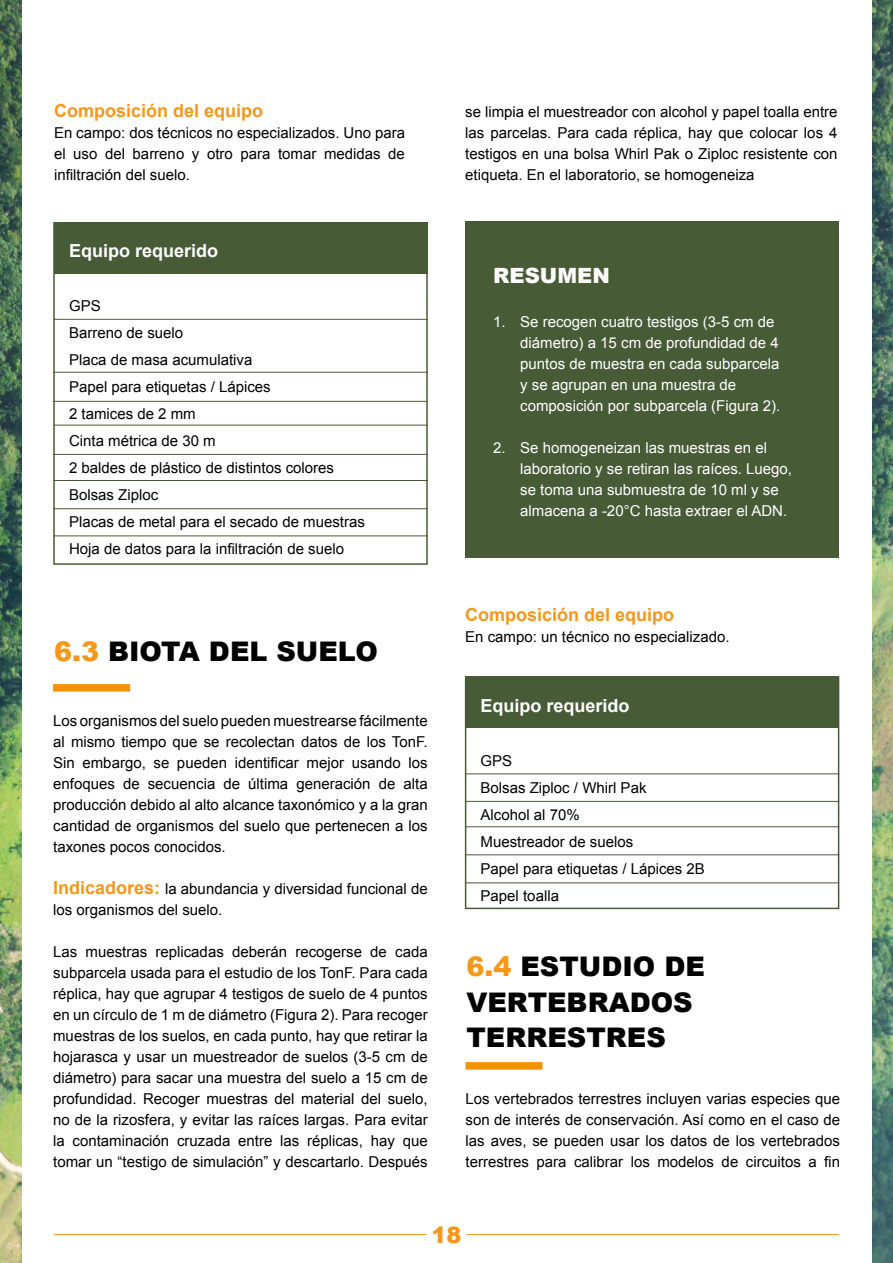
<style>
.page{position:relative;width:893px;height:1263px;background:#fff}
.page>*{position:absolute;margin:0;border:0;box-sizing:border-box;transform-origin:0 0}
.Headline{font:900 27px/35.2px "Arial";color:#000}
.t1{font:900 22.5px "Arial";color:#f4971b}
.Headline-2{font:900 21px "Arial";color:#fff}
.Body_Text{font:700 18px "Arial";color:#f4971b}
.Body_Text-2{font:700 18px "Arial";color:#fff}
.Body_Text-3{font:15px/21px "Arial";color:#000;text-align:justify}
.t2{font:15px/21px "Arial";color:#fff}
.s1{color:#f4971b}
.s2{font-weight:700;font-size:18px;color:#f4971b}
</style>
<div class="page">
<hr style="left:54px;top:1234px;width:372px;height:1px;background:#f4971b">
<hr style="left:467px;top:1234px;width:372px;height:1px;background:#f4971b">
<img style="left:0;top:0;width:22px;height:1263px">
<img style="left:873px;top:0;width:20px;height:1263px">
<div style="left:53px;top:222px;width:375px;height:343px;border:2px solid #485b37"></div>
<div style="left:465px;top:676px;width:374px;height:233px;border:2px solid #485b37"></div>
<div style="left:54px;top:222px;width:373px;height:52px;background:#485b37"></div>
<div style="left:465px;top:676px;width:374px;height:52px;background:#485b37"></div>
<hr style="left:53px;top:319px;width:375px;height:1px;background:#485b37">
<hr style="left:465px;top:774px;width:374px;height:1px;background:#485b37">
<hr style="left:53px;top:372px;width:375px;height:1px;background:#485b37">
<hr style="left:465px;top:826px;width:374px;height:1px;background:#485b37">
<hr style="left:465px;top:801px;width:374px;height:1px;background:#485b37">
<hr style="left:53px;top:401px;width:375px;height:1px;background:#485b37">
<hr style="left:465px;top:854px;width:374px;height:1px;background:#485b37">
<hr style="left:53px;top:425px;width:375px;height:1px;background:#485b37">
<hr style="left:465px;top:883px;width:374px;height:1px;background:#485b37">
<hr style="left:53px;top:454px;width:375px;height:1px;background:#485b37">
<hr style="left:53px;top:480px;width:375px;height:1px;background:#485b37">
<hr style="left:53px;top:508px;width:375px;height:1px;background:#485b37">
<hr style="left:53px;top:536px;width:375px;height:1px;background:#485b37">
<div style="left:53px;top:684px;width:77px;height:8px;background:#f39204"></div>
<div style="left:465px;top:221px;width:374px;height:337px;background:#485b37"></div>
<div style="left:466px;top:1062px;width:76px;height:8px;background:#f39204"></div>
<p class="Body_Text" style="left:54px;top:99px;width:211px">Composición del equipo</p>
<p class="Body_Text-3" style="left:54px;top:122px;width:352px">En campo: dos técnicos no especializados. Uno para el uso del barreno y otro para tomar medidas de infiltración del suelo.</p>
<p class="Body_Text-2" style="left:69px;top:239px;width:151px">Equipo requerido</p>
<p class="Body_Text-3" style="left:69px;top:296px;width:33px">GPS</p>
<p class="Body_Text-3" style="left:69px;top:323px;width:116px">Barreno de suelo</p>
<p class="Body_Text-3" style="left:69px;top:350px;width:185px">Placa de masa acumulativa</p>
<p class="Body_Text-3" style="left:69px;top:377px;width:203px">Papel para etiquetas / Lápices</p>
<p class="Body_Text-3" style="left:69px;top:404px;width:128px">2 tamices de 2 mm</p>
<p class="Body_Text-3" style="left:69px;top:431px;width:148px">Cinta métrica de 30 m</p>
<p class="Body_Text-3" style="left:69px;top:458px;width:267px">2 baldes de plástico de distintos colores</p>
<p class="Body_Text-3" style="left:69px;top:485px;width:91px">Bolsas Ziploc</p>
<p class="Body_Text-3" style="left:69px;top:512px;width:297px">Placas de metal para el secado de muestras</p>
<p class="Body_Text-3" style="left:69px;top:539px;width:277px">Hoja de datos para la infiltración de suelo</p>
<p class="Headline" style="left:54px;top:633px;width:326px"><span class="s1">6.3</span> BIOTA DEL SUELO</p>
<p class="Body_Text-3" style="left:53px;top:710px;width:376px">Los organismos del suelo pueden muestrearse fácilmente al mismo tiempo que se recolectan datos de los TonF.<br>Sin embargo, se pueden identificar mejor usando los enfoques de secuencia de última generación de alta producción debido al alto alcance taxonómico y a la gran cantidad de organismos del suelo que pertenecen a los taxones pocos conocidos.</p>
<p class="Body_Text-3" style="left:53px;top:878px;width:376px"><span class="s2">Indicadores:</span> la abundancia y diversidad funcional de los organismos del suelo.</p>
<p class="Body_Text-3" style="left:53px;top:941px;width:376px">Las muestras replicadas deberán recogerse de cada subparcela usada para el estudio de los TonF. Para cada réplica, hay que agrupar 4 testigos de suelo de 4 puntos en un círculo de 1 m de diámetro (Figura 2). Para recoger muestras de los suelos, en cada punto, hay que retirar la hojarasca y usar un muestreador de suelos (3-5 cm de diámetro) para sacar una muestra del suelo a 15 cm de profundidad. Recoger muestras del material del suelo, no de la rizosfera, y evitar las raíces largas. Para evitar la contaminación cruzada entre las réplicas, hay que tomar un “testigo de simulación” y descartarlo. Después</p>
<p class="Body_Text-3" style="left:465px;top:101px;width:374px">se limpia el muestreador con alcohol y papel toalla entre las parcelas. Para cada réplica, hay que colocar los 4 testigos en una bolsa Whirl Pak o Ziploc resistente con etiqueta. En el laboratorio, se homogeneiza</p>
<p class="Headline-2" style="left:493px;top:260px;width:118px">RESUMEN</p>
<p class="t2" style="left:520px;top:311px;width:262px;text-indent:-27px">1. Se recogen cuatro testigos (3-5 cm de diámetro) a 15 cm de profundidad de 4 puntos de muestra en cada subparcela y se agrupan en una muestra de composición por subparcela (Figura 2).</p>
<p class="t2" style="left:520px;top:437px;width:273px;text-indent:-27px">2. Se homogeneizan las muestras en el laboratorio y se retiran las raíces. Luego, se toma una submuestra de 10 ml y se almacena a -20°C hasta extraer el ADN.</p>
<p class="Body_Text" style="left:465px;top:603px;width:211px">Composición del equipo</p>
<p class="Body_Text-3" style="left:465px;top:626px;width:266px">En campo: un técnico no especializado.</p>
<p class="Body_Text-2" style="left:481px;top:693px;width:151px">Equipo requerido</p>
<p class="Body_Text-3" style="left:481px;top:750px;width:33px">GPS</p>
<p class="Body_Text-3" style="left:481px;top:777px;width:167px">Bolsas Ziploc / Whirl Pak</p>
<p class="Body_Text-3" style="left:481px;top:804px;width:101px">Alcohol al 70%</p>
<p class="Body_Text-3" style="left:481px;top:831px;width:154px">Muestreador de suelos</p>
<p class="Body_Text-3" style="left:481px;top:858px;width:226px">Papel para etiquetas / Lápices 2B</p>
<p class="Body_Text-3" style="left:481px;top:885px;width:80px">Papel toalla</p>
<p class="Headline" style="left:466px;top:948px;width:240px"><span class="s1">6.4</span> ESTUDIO DE<br>VERTEBRADOS<br>TERRESTRES</p>
<p class="Body_Text-3" style="left:466px;top:1088px;width:376px">Los vertebrados terrestres incluyen varias especies que son de interés de conservación. Así como en el caso de las aves, se pueden usar los datos de los vertebrados terrestres para calibrar los modelos de circuitos a fin</p>
<h2 class="t1" style="left:431px;top:1219px;width:32px">18</h2>
</div>
